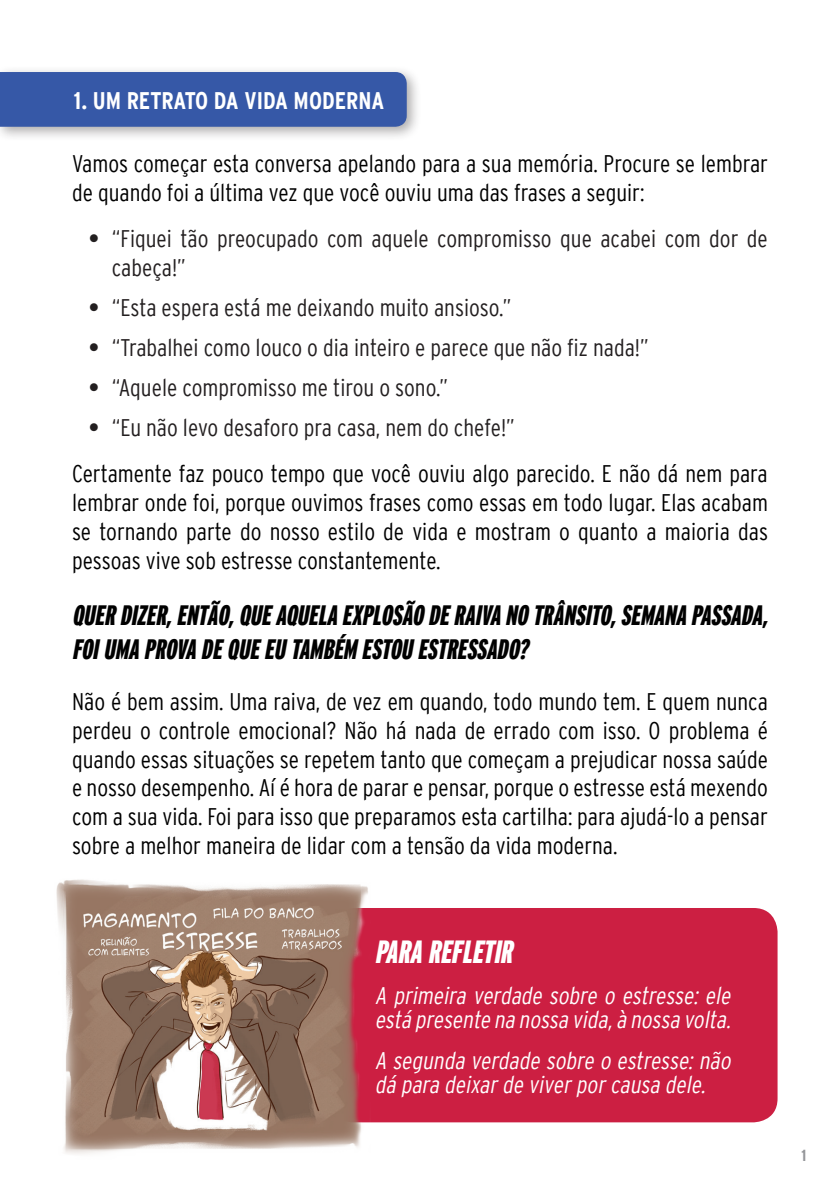
<style>
.page{position:relative;width:840px;height:1191px;background:#fff}
.page>*{position:absolute;margin:0;border:0;box-sizing:border-box;transform-origin:0 0}
.t1{font:italic 900 extra-condensed 32px "Interstate";color:#fff}
.t2{font:italic 900 extra-condensed 28px/33.6px "Interstate";color:#000}
.t3{font:300 condensed 24px/28.8px "Interstate";color:#000}
.t4{font:300 condensed 24px/28.8px "Interstate";color:#231f20}
.t5{font:italic 300 condensed 24px/24px "Interstate";color:#fff}
.t6{font:700 condensed 24px "Interstate";color:#fff}
.t7{font:700 condensed 16px "Interstate";color:#939598}
.s1{font-weight:700}
.s2{font-weight:700;color:#231f20}
.s3{color:#231f20}
</style>
<div class="page">
<div style="left:329px;top:908px;width:448px;height:214px;background:#cc1f42;border-radius:24px"></div>
<img style="left:56px;top:879px;width:314px;height:275px">
<div style="left:0;top:65px;width:421px;height:77px;background:#231f20;opacity:.37"></div>
<div style="left:0;top:72px;width:406px;height:55px;background:#3658a7"></div>
<p class="t6" style="left:74px;top:87px;width:66px">1. UM RETRATO</p>
<p class="t6" style="left:214px;top:87px;width:134px">DA VIDA MODERNA</p>
<p class="t3" style="left:72px;top:149px;width:697px">Vamos começar esta conversa apelando para a sua memória. Procure se lembrar de quando foi a última vez que você ouviu uma das frases a seguir:</p>
<p class="t4" style="left:112px;top:224px;width:657px;text-indent:-23px"><span class="s1">•</span> “Fiquei tão preocupado com aquele compromisso que acabei com dor de cabeça!”</p>
<p class="t4" style="left:89px;top:293px;width:423px"><span class="s1">•</span> “Esta espera está me deixando muito ansioso.”</p>
<p class="t4" style="left:89px;top:333px;width:560px"><span class="s1">•</span> “Trabalhei como louco o dia inteiro e parece que não fiz nada!”</p>
<p class="t4" style="left:89px;top:373px;width:360px"><span class="s1">•</span> “Aquele compromisso me tirou o sono.”</p>
<p class="t3" style="left:72px;top:405px;width:696px;line-height:45.8px;text-indent:17px"><span class="s2">•</span> <span class="s3">“Eu não levo desaforo pra casa, nem do chefe!”<br></span>Certamente faz pouco tempo que você ouviu algo parecido. E não dá nem para</p>
<p class="t3" style="left:72px;top:488px;width:697px;text-align:justify">lembrar onde foi, porque ouvimos frases como essas em todo lugar. Elas acabam se tornando parte do nosso estilo de vida e mostram o quanto a maioria das pessoas vive sob estresse constantemente.</p>
<p class="t2" style="left:72px;top:598px;width:702px">QUER DIZER,ENTÃO,QUEAQUELA EXPLOSÃO DERAIVA NO TRÂNSITO,SEMANA PASSADA,<br>FOIUMA PROVA DEQUEEU TAMBÉM ESTOU ESTRESSADO?</p>
<p class="t3" style="left:72px;top:687px;width:697px;text-align:justify">Não é bem assim. Uma raiva, de vez em quando, todo mundo tem. E quem nunca perdeu o controle emocional? Não há nada de errado com isso. O problema é quando essas situações se repetem tanto que começam a prejudicar nossa saúde e nosso desempenho. Aí é hora de parar e pensar, porque o estresse está mexendo com a sua vida. Foi para isso que preparamos esta cartilha: para ajudá-lo a pensar sobre a melhor maneira de lidar com a tensão da vida moderna.</p>
<h1 class="t1" style="left:374px;top:934px;width:14px">PARA</h1>
<h1 class="t1" style="left:427px;top:934px;width:12px">REFLETIR</h1>
<p class="t5" style="left:374px;top:983px;width:361px">A primeira verdade sobre o estresse: ele está presente na nossa vida,à nossa volta.</p>
<p class="t5" style="left:374px;top:1048px;width:362px">A segunda verdade sobre o estresse:não dá para deixarde viverporcausa dele.</p>
<p class="t7" style="left:801px;top:1146px;width:7px">1</p>
</div>
